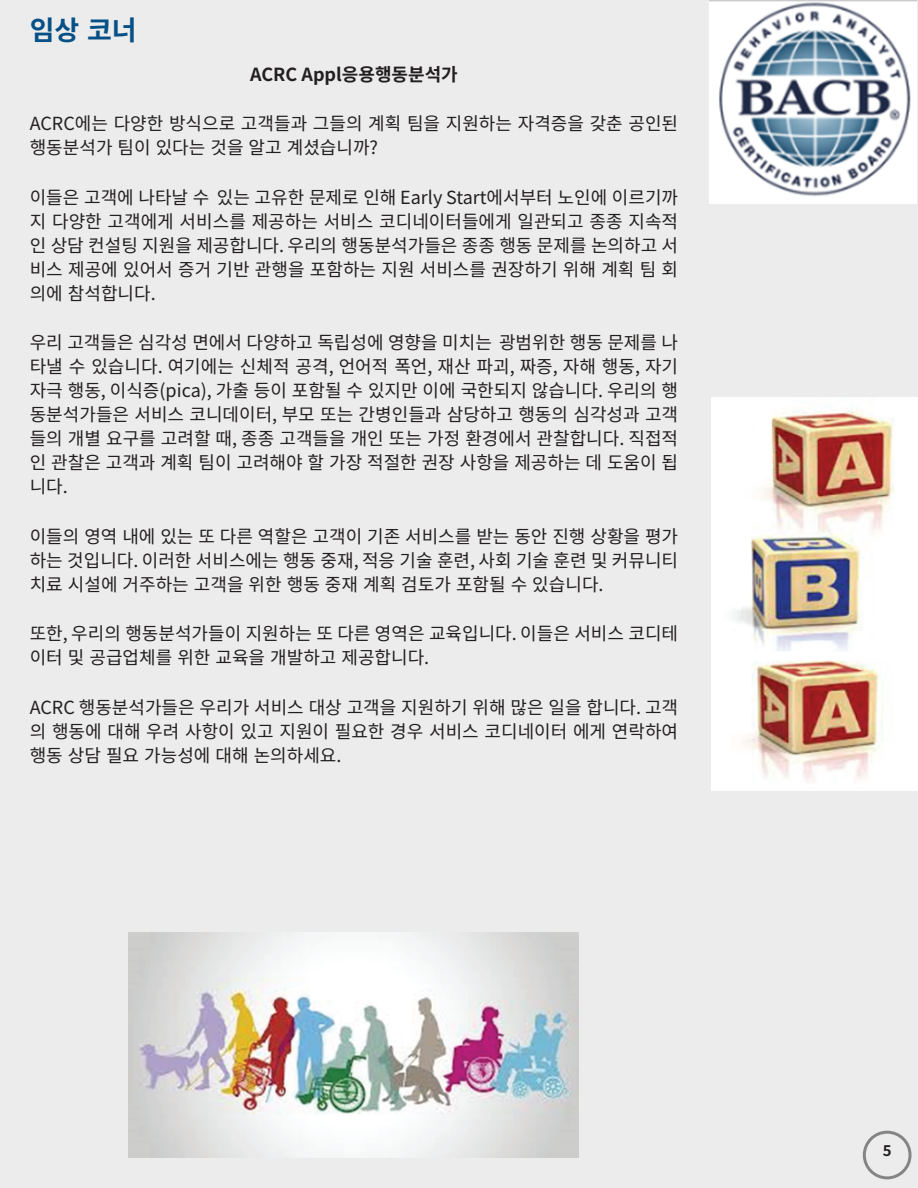
<style>
.page{position:relative;width:918px;height:1188px;background:#ebeceb}
.page>*{position:absolute;margin:0;border:0;box-sizing:border-box;transform-origin:0 0}
.t1{font:700 27px "Noto Sans KR";color:#075087}
.t2{font:18px/24px "Noto Sans KR";color:#231f20;text-align:justify}
.t3{font:700 18px "Noto Sans KR";color:#231f20}
.t4{font:700 15px "Noto Sans KR";color:#231f20}
</style>
<div class="page">
<div style="left:863px;top:1131px;width:49px;height:48px;border:3px solid #201d1e;border-radius:50%"></div>
<img style="left:710px;top:0;width:207px;height:204px">
<img style="left:711px;top:397px;width:207px;height:394px">
<img style="left:129px;top:932px;width:450px;height:225px">
<p class="t1" style="left:30px;top:15px;width:108px">임상 코너</p>
<p class="t3" style="left:250px;top:64px;width:209px">ACRC Appl응용행동분석가</p>
<p class="t2" style="left:30px;top:112px;width:650px">ACRC에는 다양한 방식으로 고객들과 그들의 계획 팀을 지원하는 자격증을 갖춘 공인된 행동분석가 팀이 있다는 것을 알고 계셨습니까?</p>
<p class="t2" style="left:30px;top:185px;width:650px">이들은 고객에 나타날 수 있는 고유한 문제로 인해 Early Start에서부터 노인에 이르기까 지 다양한 고객에게 서비스를 제공하는 서비스 코디네이터들에게 일관되고 종종 지속적 인 상담 컨설팅 지원을 제공합니다. 우리의 행동분석가들은 종종 행동 문제를 논의하고 서 비스 제공에 있어서 증거 기반 관행을 포함하는 지원 서비스를 권장하기 위해 계획 팀 회 의에 참석합니다.</p>
<p class="t2" style="left:30px;top:331px;width:650px">우리 고객들은 심각성 면에서 다양하고 독립성에 영향을 미치는 광범위한 행동 문제를 나 타낼 수 있습니다. 여기에는 신체적 공격, 언어적 폭언, 재산 파괴, 짜증, 자해 행동, 자기 자극 행동, 이식증(pica), 가출 등이 포함될 수 있지만 이에 국한되지 않습니다. 우리의 행 동분석가들은 서비스 코니데이터, 부모 또는 간병인들과 삼당하고 행동의 심각성과 고객 들의 개별 요구를 고려할 때, 종종 고객들을 개인 또는 가정 환경에서 관찰합니다. 직접적 인 관찰은 고객과 계획 팀이 고려해야 할 가장 적절한 권장 사항을 제공하는 데 도움이 됩 니다.</p>
<p class="t2" style="left:30px;top:524px;width:650px">이들의 영역 내에 있는 또 다른 역할은 고객이 기존 서비스를 받는 동안 진행 상황을 평가 하는 것입니다. 이러한 서비스에는 행동 중재, 적응 기술 훈련, 사회 기술 훈련 및 커뮤니티 치료 시설에 거주하는 고객을 위한 행동 중재 계획 검토가 포함될 수 있습니다.</p>
<p class="t2" style="left:30px;top:622px;width:650px">또한, 우리의 행동분석가들이 지원하는 또 다른 영역은 교육입니다. 이들은 서비스 코디테 이터 및 공급업체를 위한 교육을 개발하고 제공합니다.</p>
<p class="t2" style="left:30px;top:695px;width:650px">ACRC 행동분석가들은 우리가 서비스 대상 고객을 지원하기 위해 많은 일을 합니다. 고객 의 행동에 대해 우려 사항이 있고 지원이 필요한 경우 서비스 코디네이터 에게 연락하여 행동 상담 필요 가능성에 대해 논의하세요.</p>
<p class="t4" style="left:883px;top:1142px;width:10px">5</p>
</div>
